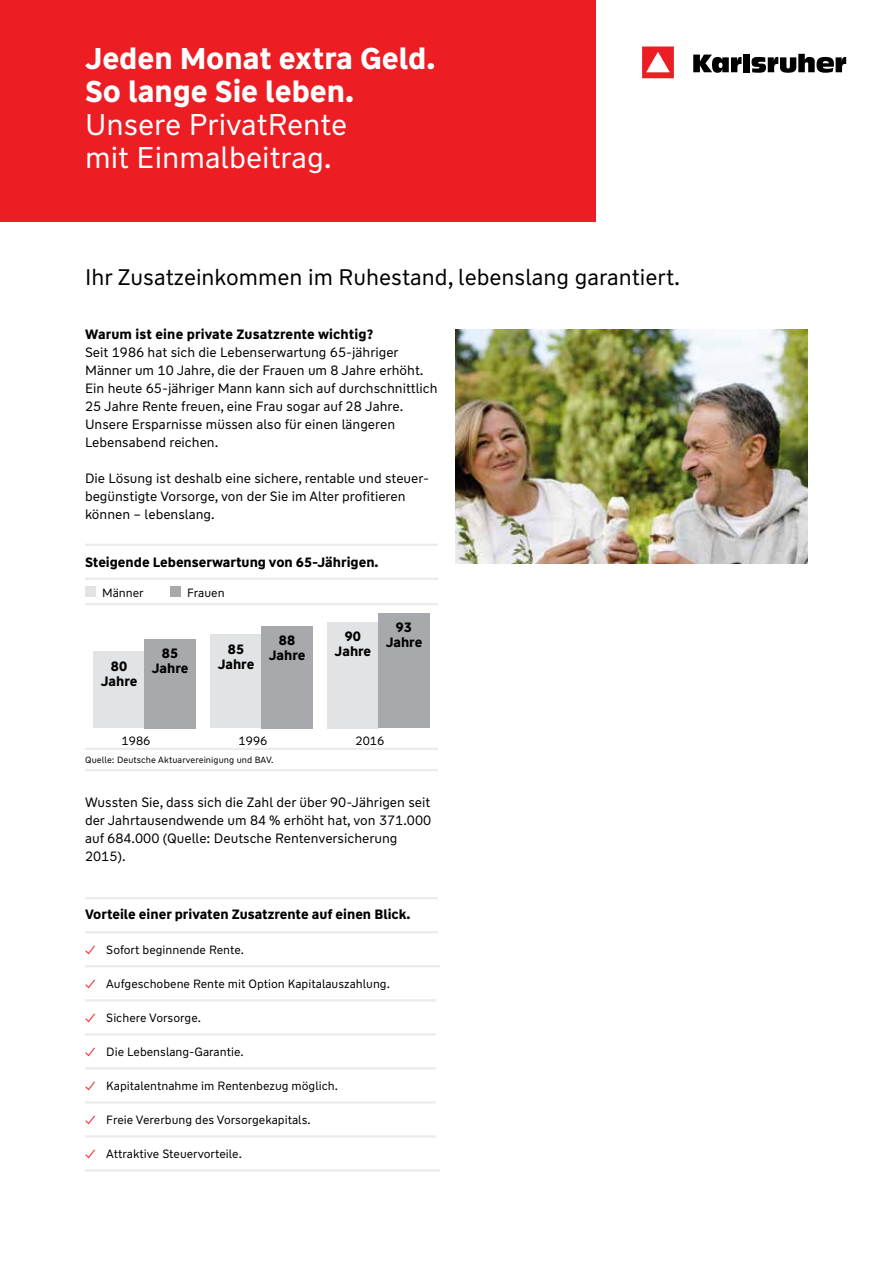
<style>
.page{position:relative;width:893px;height:1263px;background:#fff}
.page>*{position:absolute;margin:0;border:0;box-sizing:border-box;transform-origin:0 0}
.t1{font:700 30px/33px "WW Type";color:#fff}
.t2{font:30px/33px "WW Type";color:#fff}
.t3{font:22.5px "WW Type";color:#000}
.t4{font:13.5px/18px "WW Type";color:#000}
.t5{font:700 13.5px/15px "WW Type";color:#000;text-align:center}
.t6{font:12px "WW Type";color:#000}
.t7{font:9px "WW Type";letter-spacing:.01em;color:#000}
.s1{color:#ed1d24}
</style>
<div class="page">
<img style="left:455px;top:330px;width:353px;height:233px">
<div style="left:0;top:0;width:595px;height:221px;background:#ed1d24"></div>
<svg style="left:93px;top:613px;width:337px;height:116px"></svg>
<hr style="left:85px;top:544px;width:353px;height:2px;background:#ebebec">
<hr style="left:85px;top:578px;width:353px;height:2px;background:#ebebec">
<hr style="left:85px;top:603px;width:353px;height:2px;background:#ebebec">
<hr style="left:85px;top:748px;width:353px;height:2px;background:#ebebec">
<hr style="left:85px;top:769px;width:353px;height:2px;background:#ebebec">
<div style="left:85px;top:586px;width:11px;height:11px;background:#e2e3e4"></div>
<div style="left:170px;top:586px;width:11px;height:11px;background:#a7a9ac"></div>
<div style="left:94px;top:652px;width:51px;height:76px;background:#e2e3e4"></div>
<div style="left:145px;top:639px;width:51px;height:89px;background:#a7a9ac"></div>
<div style="left:327px;top:622px;width:51px;height:106px;background:#e2e3e4"></div>
<div style="left:378px;top:613px;width:51px;height:115px;background:#a7a9ac"></div>
<div style="left:210px;top:635px;width:51px;height:93px;background:#e2e3e4"></div>
<div style="left:261px;top:626px;width:52px;height:102px;background:#a7a9ac"></div>
<svg style="left:85px;top:1103px;width:350px;height:35px"></svg>
<hr style="left:85px;top:897px;width:353px;height:2px;background:#ebebec">
<hr style="left:85px;top:931px;width:353px;height:2px;background:#ebebec">
<hr style="left:85px;top:965px;width:355px;height:2px;background:#ebebec">
<hr style="left:85px;top:999px;width:351px;height:2px;background:#ebebec">
<hr style="left:85px;top:1033px;width:351px;height:2px;background:#ebebec">
<hr style="left:85px;top:1067px;width:351px;height:2px;background:#ebebec">
<hr style="left:85px;top:1101px;width:351px;height:2px;background:#ebebec">
<hr style="left:85px;top:1135px;width:351px;height:2px;background:#ebebec">
<hr style="left:85px;top:1169px;width:355px;height:2px;background:#ebebec">
<svg style="left:642px;top:46px;width:32px;height:32px"></svg>
<svg style="left:693px;top:55px;width:49px;height:18px"></svg>
<div style="left:743px;top:54px;width:7px;height:18px;background:#000"></div>
<svg style="left:752px;top:54px;width:94px;height:19px"></svg>
<h1 class="t1" style="left:85px;top:42px;width:352px">Jeden Monat extra Geld.<br>So lange Sie leben.</h1>
<h1 class="t2" style="left:85px;top:108px;width:264px">Unsere PrivatRente mit Einmalbeitrag.</h1>
<h2 class="t3" style="left:85px;top:263px;width:597px">Ihr Zusatzeinkommen im Ruhestand, lebenslang garantiert.</h2>
<p class="t5" style="left:85px;top:327px;width:290px">Warum ist eine private Zusatzrente wichtig?</p>
<p class="t4" style="left:85px;top:343px;width:354px">Seit 1986 hat sich die Lebenserwartung 65-jähriger Männer um 10 Jahre, die der Frauen um 8 Jahre erhöht.<br>Ein heute 65-jähriger Mann kann sich auf durchschnittlich 25 Jahre Rente freuen, eine Frau sogar auf 28 Jahre.<br>Unsere Ersparnisse müssen also für einen längeren Lebensabend reichen.</p>
<p class="t4" style="left:85px;top:469px;width:346px">Die Lösung ist deshalb eine sichere, rentable und steuer&shy;begünstigte Vorsorge, von der Sie im Alter profitieren können – lebenslang.</p>
<p class="t5" style="left:85px;top:555px;width:295px">Steigende Lebenserwartung von 65-Jährigen.</p>
<p class="t6" style="left:102px;top:585px;width:43px">Männer</p>
<p class="t6" style="left:187px;top:585px;width:39px">Frauen</p>
<p class="t5" style="left:101px;top:658px;width:38px">80<br>Jahre</p>
<p class="t5" style="left:152px;top:646px;width:38px">85<br>Jahre</p>
<p class="t5" style="left:218px;top:641px;width:38px">85<br>Jahre</p>
<p class="t5" style="left:269px;top:633px;width:38px">88<br>Jahre</p>
<p class="t5" style="left:335px;top:629px;width:38px">90<br>Jahre</p>
<p class="t5" style="left:386px;top:620px;width:38px">93<br>Jahre</p>
<p class="t6" style="left:122px;top:733px;width:30px">1986</p>
<p class="t6" style="left:239px;top:733px;width:30px">1996</p>
<p class="t6" style="left:356px;top:733px;width:30px">2016</p>
<p class="t7" style="left:85px;top:754px;width:190px">Quelle: Deutsche Aktuarvereinigung und BAV.</p>
<p class="t4" style="left:85px;top:793px;width:348px">Wussten Sie, dass sich die Zahl der über 90-Jährigen seit der Jahrtausendwende um 84 % erhöht hat, von 371.000 auf 684.000 (Quelle: Deutsche Rentenversicherung 2015).</p>
<p class="t5" style="left:85px;top:907px;width:327px">Vorteile einer privaten Zusatzrente auf einen Blick.</p>
<p class="t6" style="left:85px;top:942px;width:160px"><span class="s1">✓</span> Sofort beginnende Rente.</p>
<p class="t6" style="left:85px;top:976px;width:306px"><span class="s1">✓</span> Aufgeschobene Rente mit Option Kapitalauszahlung.</p>
<p class="t6" style="left:85px;top:1010px;width:117px"><span class="s1">✓</span> Sichere Vorsorge.</p>
<p class="t6" style="left:85px;top:1044px;width:160px"><span class="s1">✓</span> Die Lebenslang-Garantie.</p>
<p class="t6" style="left:85px;top:1078px;width:254px"><span class="s1">✓</span> Kapitalentnahme im Rentenbezug möglich.</p>
<p class="t6" style="left:85px;top:1112px;width:227px"><span class="s1">✓</span> Freie Vererbung des Vorsorgekapitals.</p>
<p class="t6" style="left:85px;top:1146px;width:158px"><span class="s1">✓</span> Attraktive Steuervorteile.</p>
</div>
